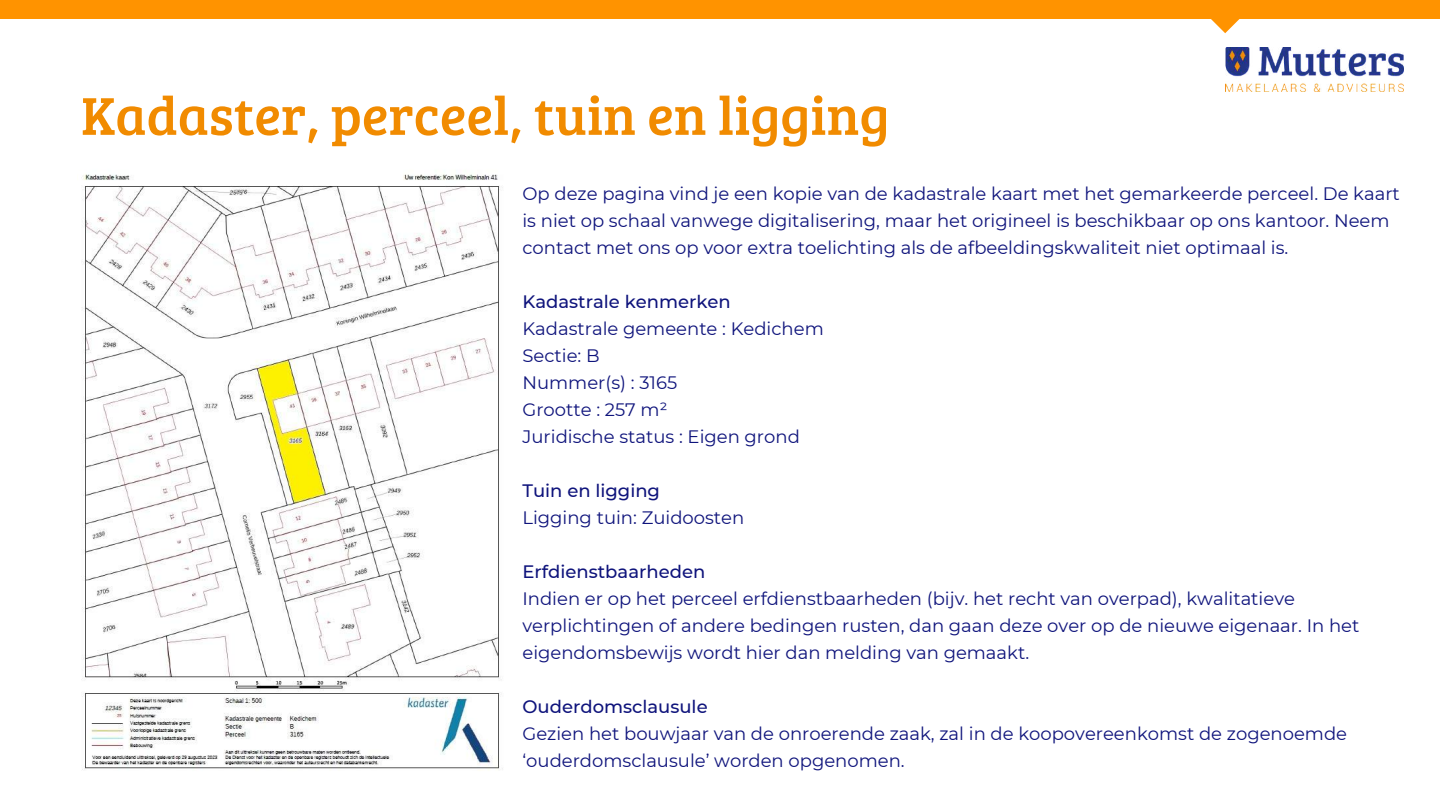
<style>
.page{position:relative;width:1440px;height:810px;background:#fff}
.page>*{position:absolute;margin:0;border:0;box-sizing:border-box;transform-origin:0 0}
.t1{font:55px "Bree Serif";color:#f18b00}
.t2{font:18px/27px "Montserrat";color:#0f147c}
.t3{font:500 18px "Montserrat";color:#0f147c}
</style>
<div class="page">
<div style="left:0;top:0;width:1440px;height:19px;background:#ff9300"></div>
<svg style="left:1211px;top:19px;width:29px;height:14px"></svg>
<img style="left:1226px;top:48px;width:178px;height:44px">
<img style="left:82px;top:174px;width:421px;height:596px">
<h1 class="t1" style="left:81px;top:76px;width:810px">Kadaster, perceel, tuin en ligging</h1>
<p class="t2" style="left:522px;top:180px;width:879px">Op deze pagina vind je een kopie van de kadastrale kaart met het gemarkeerde perceel. De kaart is niet op schaal vanwege digitalisering, maar het origineel is beschikbaar op ons kantoor. Neem contact met ons op voor extra toelichting als de afbeeldingskwaliteit niet optimaal is.</p>
<p class="t3" style="left:522px;top:291px;width:210px">Kadastrale kenmerken</p>
<p class="t2" style="left:522px;top:315px;width:303px">Kadastrale gemeente : Kedichem<br>Sectie: B<br>Nummer(s) : 3165<br>Grootte : 257 m²<br>Juridische status : Eigen grond</p>
<p class="t3" style="left:522px;top:480px;width:139px">Tuin en ligging</p>
<p class="t2" style="left:522px;top:504px;width:223px">Ligging tuin: Zuidoosten</p>
<p class="t3" style="left:522px;top:561px;width:184px">Erfdienstbaarheden</p>
<p class="t2" style="left:522px;top:585px;width:838px">Indien er op het perceel erfdienstbaarheden (bijv. het recht van overpad), kwalitatieve verplichtingen of andere bedingen rusten, dan gaan deze over op de nieuwe eigenaar. In het eigendomsbewijs wordt hier dan melding van gemaakt.</p>
<p class="t3" style="left:522px;top:696px;width:187px">Ouderdomsclausule</p>
<p class="t2" style="left:522px;top:720px;width:826px">Gezien het bouwjaar van de onroerende zaak, zal in de koopovereenkomst de zogenoemde ‘ouderdomsclausule’ worden opgenomen.</p>
</div>
